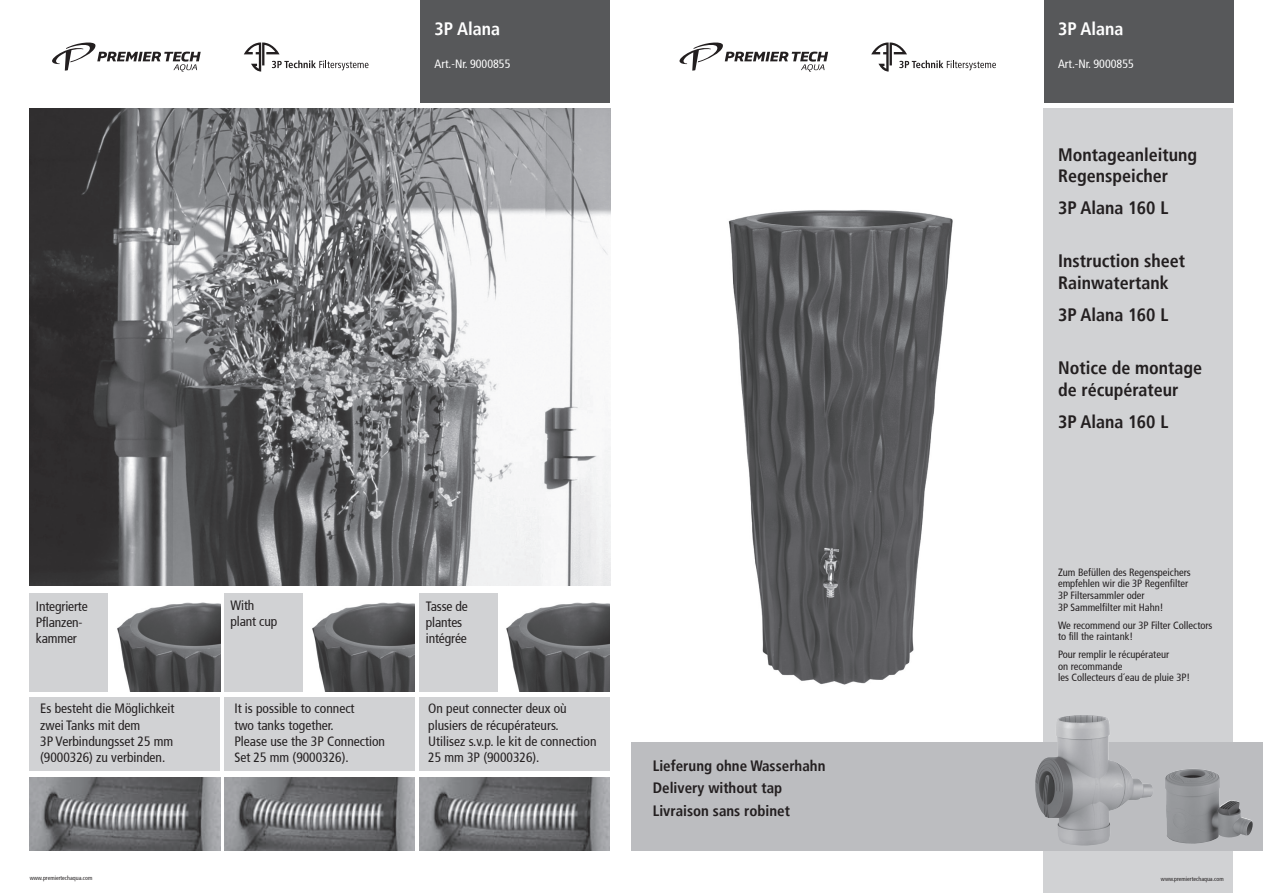
<style>
.page{position:relative;width:1263px;height:893px;background:#fff}
.page>*{position:absolute;margin:0;border:0;box-sizing:border-box;transform-origin:0 0}
.t1{font:700 condensed 18px/21.6px "Frutiger";color:#231f20}
.t2{font:700 condensed 18px "Frutiger";color:#fff}
.t3{font:700 condensed 15px/22.5px "Frutiger";color:#231f20}
.t4{font:condensed 13.5px/16.2px "Frutiger";color:#231f20}
.t5{font:condensed 12px "Frutiger";color:#fff}
.t6{font:condensed 10.5px/11.7px "Frutiger";color:#231f20}
.t7{font:condensed 6px "Frutiger";color:#231f20}
</style>
<div class="page">
<img style="left:30px;top:108px;width:580px;height:478px">
<div style="left:421px;top:0;width:189px;height:102px;background:#57585a"></div>
<div style="left:1044px;top:0;width:189px;height:102px;background:#57585a"></div>
<div style="left:1043px;top:108px;width:190px;height:785px;background:#d1d2d4"></div>
<div style="left:631px;top:742px;width:632px;height:108px;background:#bcbdc0"></div>
<img style="left:1035px;top:715px;width:118px;height:130px">
<img style="left:1165px;top:769px;width:26px;height:65px">
<img style="left:728px;top:210px;width:225px;height:475px">
<svg style="left:871px;top:43px;width:125px;height:29px"></svg>
<svg style="left:679px;top:43px;width:149px;height:29px"></svg>
<svg style="left:244px;top:43px;width:124px;height:29px"></svg>
<svg style="left:52px;top:43px;width:149px;height:29px"></svg>
<div style="left:419px;top:593px;width:191px;height:99px;background:#d1d2d4"></div>
<div style="left:30px;top:593px;width:190px;height:99px;background:#d1d2d4"></div>
<img style="left:30px;top:777px;width:190px;height:73px">
<div style="left:225px;top:593px;width:190px;height:99px;background:#d1d2d4"></div>
<div style="left:30px;top:698px;width:190px;height:73px;background:#d1d2d4"></div>
<div style="left:419px;top:698px;width:191px;height:73px;background:#d1d2d4"></div>
<div style="left:225px;top:698px;width:190px;height:73px;background:#d1d2d4"></div>
<img style="left:304px;top:593px;width:111px;height:99px">
<img style="left:109px;top:593px;width:111px;height:99px">
<img style="left:498px;top:593px;width:112px;height:99px">
<img style="left:225px;top:777px;width:190px;height:73px">
<img style="left:419px;top:777px;width:191px;height:73px">
<h1 class="t2" style="left:435px;top:18px;width:67px">3P Alana</h1>
<p class="t5" style="left:435px;top:57px;width:77px">Art.-Nr. 9000855</p>
<p class="t4" style="left:36px;top:598px;width:53px">Integrierte<br>Pflanzen&shy;kammer</p>
<p class="t4" style="left:231px;top:597px;width:48px">With plant cup</p>
<p class="t4" style="left:40px;top:701px;width:136px">Es besteht die Möglichkeit zwei Tanks mit dem<br>3P Verbindungsset 25 mm (9000326) zu verbinden.</p>
<p class="t4" style="left:234px;top:701px;width:152px">It is possible to connect<br>two tanks together.<br>Please use the 3P Connection<br>Set 25 mm (9000326).</p>
<p class="t4" style="left:426px;top:598px;width:43px">Tasse de plantes intégrée</p>
<p class="t4" style="left:428px;top:701px;width:170px">On peut connecter deux où plusiers de récupérateurs.<br>Utilisez s.v.p. le kit de connection<br>25 mm 3P (9000326).</p>
<p class="t3" style="left:653px;top:754px;width:174px">Lieferung ohne Wasserhahn<br>Delivery without tap<br>Livraison sans robinet</p>
<h1 class="t2" style="left:1058px;top:18px;width:67px">3P Alana</h1>
<p class="t5" style="left:1058px;top:57px;width:77px">Art.-Nr. 9000855</p>
<h1 class="t1" style="left:1058px;top:144px;width:141px">Montageanleitung<br>Regenspeicher</h1>
<h1 class="t1" style="left:1058px;top:197px;width:112px">3P Alana 160 L</h1>
<h1 class="t1" style="left:1058px;top:250px;width:129px">Instruction sheet<br>Rainwatertank</h1>
<h1 class="t1" style="left:1058px;top:304px;width:112px">3P Alana 160 L</h1>
<h1 class="t1" style="left:1058px;top:357px;width:146px">Notice de montage de récupérateur</h1>
<h1 class="t1" style="left:1058px;top:411px;width:112px">3P Alana 160 L</h1>
<p class="t6" style="left:1058px;top:566px;width:134px">Zum Befüllen des Regenspeichers empfehlen wir die 3P Regenfilter<br>3P Filtersammler oder<br>3P Sammelfilter mit Hahn!</p>
<p class="t6" style="left:1058px;top:619px;width:156px">We recommend our 3P Filter Collectors to fill the raintank!</p>
<p class="t6" style="left:1058px;top:649px;width:134px">Pour remplir le récupérateur<br>on recommande<br>les Collecteurs d´eau de pluie 3P!</p>
<p class="t7" style="left:30px;top:875px;width:64px">www.premiertechaqua.com</p>
<p class="t7" style="left:1161px;top:875px;width:64px">www.premiertechaqua.com</p>
</div>
